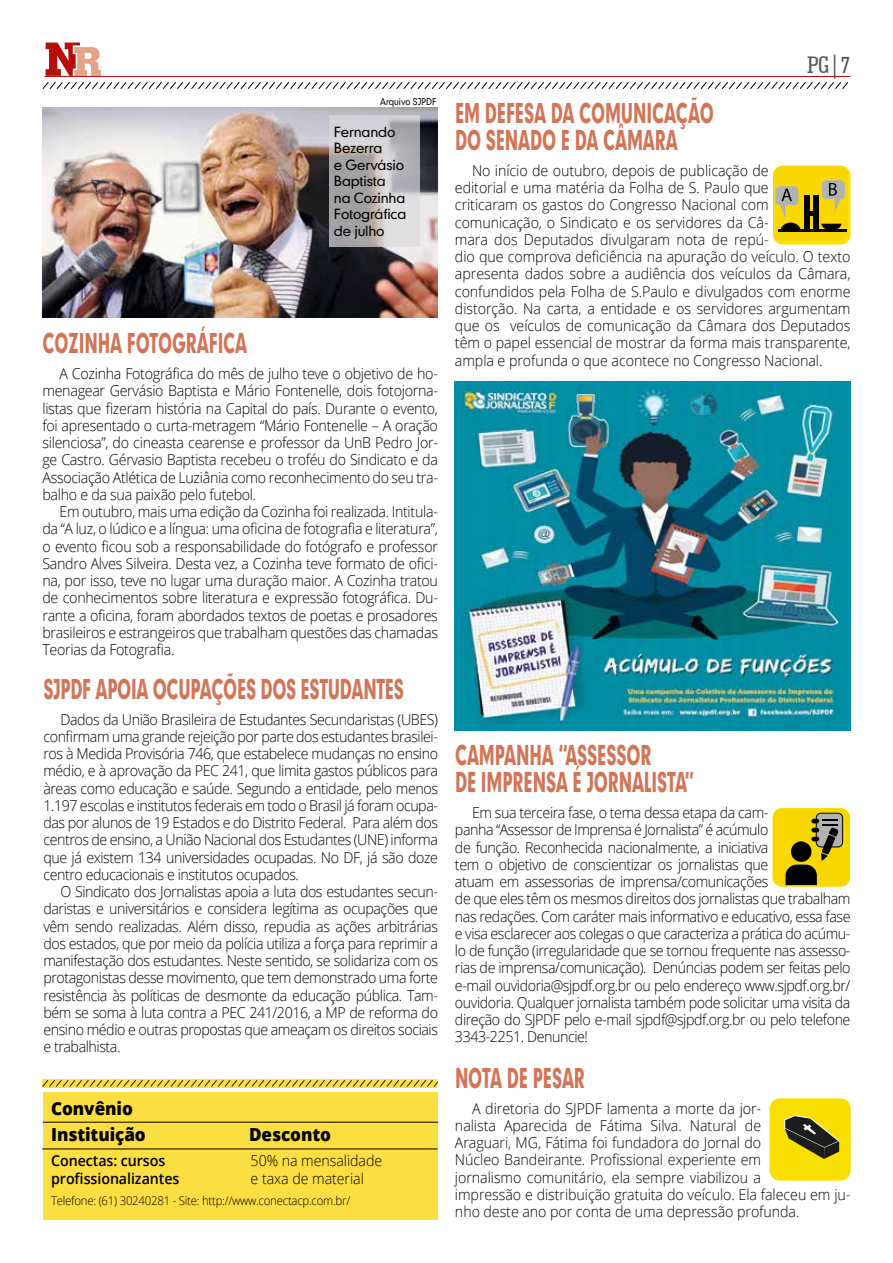
<style>
.page{position:relative;width:893px;height:1263px;background:#fff}
.page>*{position:absolute;margin:0;border:0;box-sizing:border-box;transform-origin:0 0}
.t1{font:900 26.25px/27px "Geometrix";letter-spacing:-.01em;color:#d37457;scale:.6 1}
.t2{font:500 condensed 24px "Geometric Slab 703 BT";color:#575756}
.t3{font:800 18px/25.8px "Open Sans";letter-spacing:-.005em;color:#000;scale:.95 1}
.t4{font:300 15px/17.2px "Open Sans";letter-spacing:-.02em;color:#000;text-align:justify;scale:.95 1}
.t5{font:600 15px "Open Sans";letter-spacing:-.005em;color:#000;scale:.95 1}
.t6{font:13.5px/16.5px "Geometrix";letter-spacing:-.015em;color:#000}
.t7{font:300 12px "Open Sans";letter-spacing:-.02em;color:#000;scale:.95 1}
.t8{font:9px "Geometrix";color:#000;scale:.9 1}
</style>
<div class="page">
<img style="left:43px;top:107px;width:395px;height:211px">
<svg style="left:329px;top:116px;width:91px;height:131px;background:#bebbbd"></svg>
<svg style="left:43px;top:43px;width:806px;height:46px"></svg>
<hr style="left:44px;top:76px;width:806px;height:1px;background:#b50e0b">
<div style="left:770px;top:1098px;width:81px;height:82px;background:#f9df00;border-radius:10px"></div>
<svg style="left:784px;top:1115px;width:56px;height:44px"></svg>
<svg style="left:773px;top:808px;width:77px;height:79px"></svg>
<svg style="left:773px;top:809px;width:77px;height:77px;background:#b7a113"></svg>
<div style="left:43px;top:1092px;width:395px;height:128px;background:#fbde42"></div>
<svg style="left:42px;top:1079px;width:395px;height:8px;background:#d9c03c"></svg>
<hr style="left:43px;top:1122px;width:395px;height:1px;background:#000">
<hr style="left:42px;top:1149px;width:396px;height:1px;background:#000">
<img style="left:455px;top:382px;width:395px;height:348px">
<div style="left:773px;top:166px;width:77px;height:78px;background:#fbe100;border-radius:10px"></div>
<svg style="left:773px;top:166px;width:75px;height:75px"></svg>
<p class="t8" style="left:380px;top:95px;width:64px">Arquivo SJPDF</p>
<p class="t6" style="left:334px;top:123px;width:74px">Fernando<br>Bezerra<br>e Gervásio<br>Baptista<br>na Cozinha<br>Fotográfica de julho</p>
<h1 class="t1" style="left:42px;top:329px;width:343px">COZINHA FOTOGRÁFICA</h1>
<p class="t4" style="left:42px;top:365px;width:418px;text-indent:17px">A Cozinha Fotográfica do mês de julho teve o objetivo de ho&shy;menagear Gervásio Baptista e Mário Fontenelle, dois fotojorna&shy;listas que fizeram história na Capital do país. Durante o evento, foi apresentado o curta-metragem “Mário Fontenelle – A oração silenciosa”, do cineasta cearense e professor da UnB Pedro Jor&shy;ge Castro. Gérvasio Baptista recebeu o troféu do Sindicato e da Associação Atlética de Luziânia como reconhecimento do seu tra&shy;balho e da sua paixão pelo futebol.</p>
<p class="t4" style="left:42px;top:503px;width:418px;text-indent:17px">Em outubro, mais uma edição da Cozinha foi realizada. Intitula&shy;da “A luz, o lúdico e a língua: uma oficina de fotografia e literatura”, o evento ficou sob a responsabilidade do fotógrafo e professor Sandro Alves Silveira. Desta vez, a Cozinha teve formato de ofici&shy;na, por isso, teve no lugar uma duração maior. A Cozinha tratou de conhecimentos sobre literatura e expressão fotográfica. Du&shy;rante a oficina, foram abordados textos de poetas e prosadores brasileiros e estrangeiros que trabalham questões das chamadas Teorias da Fotografia.</p>
<h1 class="t1" style="left:43px;top:674px;width:603px">SJPDF APOIA OCUPAÇÕES DOS ESTUDANTES</h1>
<p class="t4" style="left:43px;top:710px;width:417px;text-indent:17px">Dados da União Brasileira de Estudantes Secundaristas (UBES) confirmam uma grande rejeição por parte dos estudantes brasilei&shy;ros à Medida Provisória 746, que estabelece mudanças no ensino médio, e à aprovação da PEC 241, que limita gastos públicos para àreas como educação e saúde. Segundo a entidade, pelo menos 1.197 escolas e institutos federais em todo o Brasil já foram ocupa&shy;das por alunos de 19 Estados e do Distrito Federal. Para além dos centros de ensino, a União Nacional dos Estudantes (UNE) informa que já existem 134 universidades ocupadas. No DF, já são doze centro educacionais e institutos ocupados.</p>
<p class="t4" style="left:43px;top:883px;width:417px;text-indent:17px">O Sindicato dos Jornalistas apoia a luta dos estudantes secun&shy;daristas e universitários e considera legítima as ocupações que vêm sendo realizadas. Além disso, repudia as ações arbitrárias dos estados, que por meio da polícia utiliza a força para reprimir a manifestação dos estudantes. Neste sentido, se solidariza com os protagonistas desse movimento, que tem demonstrado uma forte resistência às políticas de desmonte da educação pública. Tam&shy;bém se soma à luta contra a PEC 241/2016, a MP de reforma do ensino médio e outras propostas que ameaçam os direitos sociais e trabalhista.</p>
<p class="t3" style="left:51px;top:1094px;width:101px">Convênio<br>Instituição</p>
<p class="t3" style="left:249px;top:1120px;width:88px">Desconto</p>
<p class="t5" style="left:51px;top:1151px;width:122px">Conectas: cursos</p>
<p class="t4" style="left:251px;top:1152px;width:140px">50% na mensalidade</p>
<p class="t5" style="left:51px;top:1168px;width:137px">profissionalizantes</p>
<p class="t4" style="left:251px;top:1169px;width:121px">e taxa de material</p>
<p class="t7" style="left:51px;top:1192px;width:316px">Telefone: (61) 30240281 - Site: http://www.conectacp.com.br/</p>
<h2 class="t2" style="left:807px;top:50px;width:45px">PG|7</h2>
<h1 class="t1" style="left:455px;top:99px;width:433px">EM DEFESA DA COMUNICAÇÃO<br>DO SENADO E DA CÂMARA</h1>
<p class="t4" style="left:455px;top:161px;width:418px;text-align:left;text-indent:17px">No início de outubro, depois de publicação de<br>editorial e uma matéria da Folha de S. Paulo que<br>criticaram os gastos do Congresso Nacional com comunicação, o Sindicato e os servidores da Câ-<br>mara dos Deputados divulgaram nota de repú-<br>dio que comprova deficiência na apuração do veículo. O texto apresenta dados sobre a audiência dos veículos da Câmara, confundidos pela Folha de S.Paulo e divulgados com enorme distorção. Na carta, a entidade e os servidores argumentam que os veículos de comunicação da Câmara dos Deputados têm o papel essencial de mostrar da forma mais transparente, ampla e profunda o que acontece no Congresso Nacional.</p>
<h1 class="t1" style="left:455px;top:741px;width:400px">CAMPANHA “ASSESSOR<br>DE IMPRENSA É JORNALISTA”</h1>
<p class="t4" style="left:455px;top:804px;width:418px;text-align:left;text-indent:17px">Em sua terceira fase, o tema dessa etapa da cam-<br>panha “Assessor de Imprensa é Jornalista” é acúmulo<br>de função. Reconhecida nacionalmente, a iniciativa<br>tem o objetivo de conscientizar os jornalistas que<br>atuam em assessorias de imprensa/comunicações<br>de que eles têm os mesmos direitos dos jornalistas que trabalham nas redações. Com caráter mais informativo e educativo, essa fase e visa esclarecer aos colegas o que caracteriza a prática do acúmu&shy;lo de função (irregularidade que se tornou frequente nas assesso&shy;rias de imprensa/comunicação). Denúncias podem ser feitas pelo e-mail ouvidoria@sjpdf.org.br ou pelo endereço www.sjpdf.org.br/ ouvidoria. Qualquer jornalista também pode solicitar uma visita da direção do SJPDF pelo e-mail sjpdf@sjpdf.org.br ou pelo telefone 3343-2251. Denuncie!</p>
<h1 class="t1" style="left:455px;top:1063px;width:218px">NOTA DE PESAR</h1>
<p class="t4" style="left:455px;top:1099px;width:418px;text-align:left;text-indent:17px">A diretoria do SJPDF lamenta a morte da jor-<br>nalista Aparecida de Fátima Silva. Natural de<br>Araguari, MG, Fátima foi fundadora do Jornal do<br>Núcleo Bandeirante. Profissional experiente em<br>jornalismo comunitário, ela sempre viabilizou a<br>impressão e distribuição gratuita do veículo. Ela faleceu em ju&shy;nho deste ano por conta de uma depressão profunda.</p>
</div>
